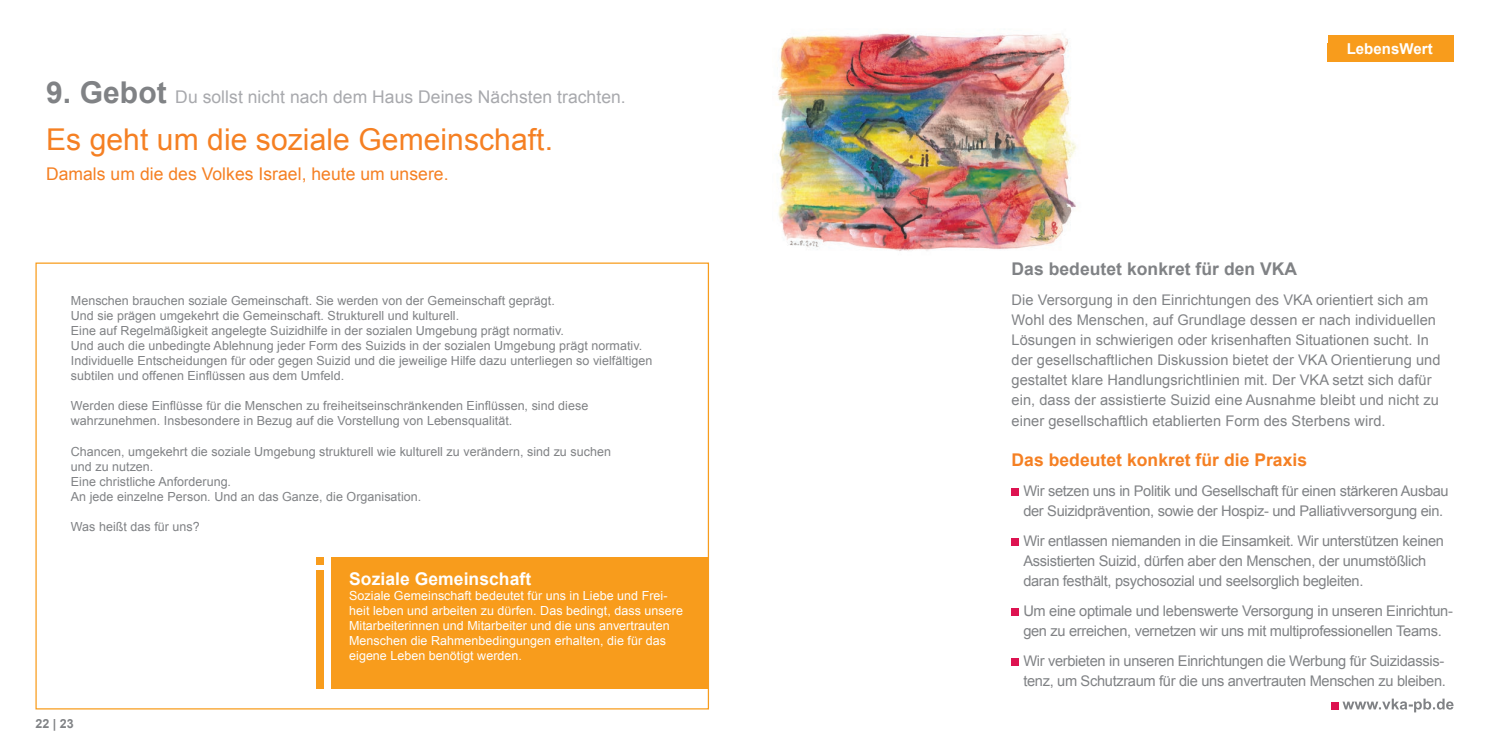
<style>
.page{position:relative;width:1489px;height:745px;background:#fff}
.page>*{position:absolute;margin:0;border:0;box-sizing:border-box;transform-origin:0 0}
.t1{font:30px "Arial";letter-spacing:.005em;color:#f58023}
.t2{font:17.5px "Arial";letter-spacing:.005em;color:#a8a9ad}
.t3{font:17.5px "Arial";letter-spacing:.005em;color:#f58023}
.t4{font:700 17.5px "Arial";letter-spacing:.005em;color:#f58023}
.t5{font:700 17.5px "Arial";letter-spacing:.005em;color:#808285}
.t6{font:700 17.5px "Arial";letter-spacing:.005em;color:#fff}
.t7{font:700 15px "Arial";letter-spacing:.005em;color:#fff}
.t8{font:14.62px/20px "Arial";letter-spacing:-.02em;color:#808285}
.t9{font:14.62px/20px "Arial";letter-spacing:.005em;color:#808285}
.t10{font:12.5px/15px "Arial";letter-spacing:.005em;color:#808285}
.t11{font:12.5px/15px "Arial";letter-spacing:.005em;color:#fff}
.t12{font:700 12.5px "Arial";color:#808285}
.s1{font-weight:700;font-size:30px;color:#808285}
</style>
<div class="page">
<img style="left:778px;top:33px;width:299px;height:218px">
<div style="left:35px;top:262px;width:674px;height:447px;background:#fff;border:1px solid #f89c1c"></div>
<div style="left:1011px;top:487px;width:8px;height:8px;background:#dd1250"></div>
<div style="left:1011px;top:537px;width:8px;height:8px;background:#dd1250"></div>
<div style="left:1011px;top:607px;width:8px;height:8px;background:#dd1250"></div>
<div style="left:1011px;top:657px;width:8px;height:8px;background:#dd1250"></div>
<div style="left:1327px;top:35px;width:126px;height:27px;background:#f89c1c"></div>
<div style="left:331px;top:557px;width:378px;height:131px;background:#f89c1c"></div>
<div style="left:316px;top:569px;width:8px;height:119px;background:#f89c1c"></div>
<div style="left:316px;top:557px;width:8px;height:7px;background:#f89c1c"></div>
<div style="left:1331px;top:701px;width:8px;height:8px;background:#dd1250"></div>
<svg style="left:1342px;top:698px;width:111px;height:14px"></svg>
<h2 class="t2" style="left:46px;top:86px;width:581px"><span class="s1">9. Gebot</span> Du sollst nicht nach dem Haus Deines Nächsten trachten.</h2>
<h1 class="t1" style="left:46px;top:119px;width:508px">Es geht um die soziale Gemeinschaft.</h1>
<h2 class="t3" style="left:46px;top:162px;width:404px">Damals um die des Volkes Israel, heute um unsere.</h2>
<p class="t10" style="left:71px;top:293px;width:583px">Menschen brauchen soziale Gemeinschaft. Sie werden von der Gemeinschaft geprägt.<br>Und sie prägen umgekehrt die Gemeinschaft. Strukturell und kulturell.<br>Eine auf Regelmäßigkeit angelegte Suizidhilfe in der sozialen Umgebung prägt normativ.<br>Und auch die unbedingte Ablehnung jeder Form des Suizids in der sozialen Umgebung prägt normativ.<br>Individuelle Entscheidungen für oder gegen Suizid und die jeweilige Hilfe dazu unterliegen so vielfältigen subtilen und offenen Einflüssen aus dem Umfeld.</p>
<p class="t10" style="left:71px;top:398px;width:519px">Werden diese Einflüsse für die Menschen zu freiheitseinschränkenden Einflüssen, sind diese wahrzunehmen. Insbesondere in Bezug auf die Vorstellung von Lebensqualität.</p>
<p class="t10" style="left:71px;top:443px;width:541px">Chancen, umgekehrt die soziale Umgebung strukturell wie kulturell zu verändern, sind zu suchen und zu nutzen.<br>Eine christliche Anforderung.<br>An jede einzelne Person. Und an das Ganze, die Organisation.</p>
<p class="t10" style="left:71px;top:518px;width:130px">Was heißt das für uns?</p>
<p class="t12" style="left:35px;top:714px;width:40px">22 | 23</p>
<h2 class="t6" style="left:349px;top:566px;width:183px">Soziale Gemeinschaft</h2>
<p class="t11" style="left:349px;top:587px;width:335px">Soziale Gemeinschaft bedeutet für uns in Liebe und Frei&shy;heit leben und arbeiten zu dürfen. Das bedingt, dass unsere Mitarbeiterinnen und Mitarbeiter und die uns anvertrauten Menschen die Rahmenbedingungen erhalten, die für das eigene Leben benötigt werden.</p>
<p class="t7" style="left:1346px;top:39px;width:87px">LebensWert</p>
<h2 class="t5" style="left:1011px;top:257px;width:287px">Das bedeutet konkret für den VKA</h2>
<p class="t9" style="left:1011px;top:290px;width:430px">Die Versorgung in den Einrichtungen des VKA orientiert sich am Wohl des Menschen, auf Grundlage dessen er nach individuellen Lösungen in schwierigen oder krisenhaften Situationen sucht. In der gesellschaftlichen Diskussion bietet der VKA Orientierung und gestaltet klare Handlungsrichtlinien mit. Der VKA setzt sich dafür ein, dass der assistierte Suizid eine Ausnahme bleibt und nicht zu einer gesellschaftlich etablierten Form des Sterbens wird.</p>
<h2 class="t4" style="left:1011px;top:447px;width:297px">Das bedeutet konkret für die Praxis</h2>
<p class="t8" style="left:1023px;top:480px;width:427px">Wir setzen uns in Politik und Gesellschaft für einen stärkeren Ausbau der Suizidprävention, sowie der Hospiz- und Palliativversorgung ein.</p>
<p class="t8" style="left:1023px;top:530px;width:422px">Wir entlassen niemanden in die Einsamkeit. Wir unterstützen keinen<br>Assistierten Suizid, dürfen aber den Menschen, der unumstößlich daran festhält, psychosozial und seelsorglich begleiten.</p>
<p class="t8" style="left:1023px;top:600px;width:431px">Um eine optimale und lebenswerte Versorgung in unseren Einrichtun&shy;gen zu erreichen, vernetzen wir uns mit multiprofessionellen Teams.</p>
<p class="t8" style="left:1023px;top:650px;width:424px">Wir verbieten in unseren Einrichtungen die Werbung für Suizidassis&shy;tenz, um Schutzraum für die uns anvertrauten Menschen zu bleiben.</p>
</div>
